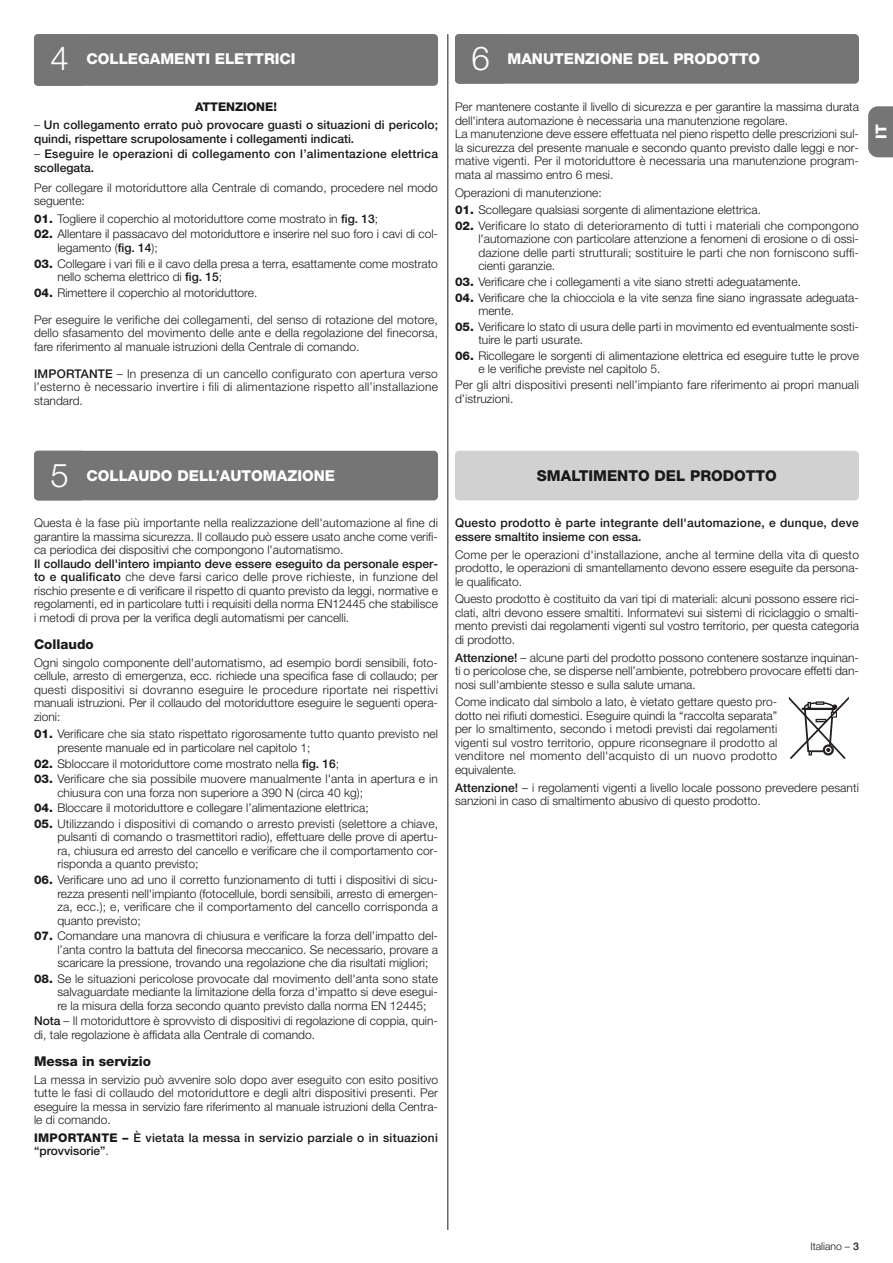
<style>
.page{position:relative;width:893px;height:1263px;background:#fff}
.page>*{position:absolute;margin:0;border:0;box-sizing:border-box;transform-origin:0 0}
.t1{font:800 15px "Helvetica Neue";color:#fff}
.t2{font:800 15px "Helvetica Neue";color:#191919}
.t3{font:800 13.5px "Helvetica Neue";color:#191919}
.t4{font:300 12px/13.5px "Helvetica Neue";color:#191919;text-align:justify}
.t5{font:500 12px/13.5px "Helvetica Neue";letter-spacing:.01em;color:#191919}
.t6{font:800 12px "Helvetica Neue";color:#191919}
.t7{font:300 10.5px "Helvetica Neue";color:#191919}
.s1{font-weight:300;font-size:33px}
.s2{font-weight:300}
.s3{font-weight:800}
.s4{font-weight:500}
</style>
<div class="page">
<svg style="left:868px;top:106px;width:25px;height:51px"></svg>
<div style="left:34px;top:34px;width:404px;height:52px;background:#757575;border-radius:4px"></div>
<div style="left:34px;top:451px;width:404px;height:49px;background:#757575;border-radius:4px"></div>
<div style="left:455px;top:451px;width:404px;height:49px;background:#d1d1d1;border-radius:4px"></div>
<svg style="left:789px;top:696px;width:60px;height:63px"></svg>
<hr style="left:448px;top:34px;width:1px;height:1196px;background:#191919">
<div style="left:455px;top:34px;width:404px;height:50px;background:#757575;border-radius:4px"></div>
<p class="t1" style="left:50px;top:54px;width:247px"><span class="s1">4</span> COLLEGAMENTI ELETTRICI</p>
<p class="t6" style="left:195px;top:103px;width:83px">ATTENZIONE!</p>
<p class="t5" style="left:34px;top:119px;width:405px"><span class="s2">–</span> Un collegamento errato può provocare guasti o si tuazioni di pericolo; quindi, rispettare scrupolosamente i collegamenti indicati.</p>
<p class="t5" style="left:34px;top:148px;width:406px"><span class="s2">–</span> Eseguire le operazioni di collegamento con l’alimentazione elettrica scollegata.</p>
<p class="t4" style="left:34px;top:182px;width:405px">Per collegare il motoriduttore alla Centrale di comando, procedere nel modo seguente:</p>
<p class="t4" style="left:34px;top:213px;width:346px"><span class="s3">01.</span> Togliere il coperchio al motoriduttore come mostrato in <span class="s4">fig. 13</span>;</p>
<p class="t4" style="left:57px;top:229px;width:382px;text-indent:-23px"><span class="s3">02.</span> Allentare il passacavo del motoriduttore e inserire nel suo foro i cavi di col&shy;legamento (<span class="s4">fig. 14</span>);</p>
<p class="t4" style="left:57px;top:258px;width:382px;text-indent:-23px"><span class="s3">03.</span> Collegare i vari fili e il cavo della presa a terra, esattamente come mostrato nello schema elettrico di <span class="s4">fig. 15</span>;</p>
<p class="t4" style="left:34px;top:287px;width:225px"><span class="s3">04.</span> Rimettere il coperchio al motoriduttore.</p>
<p class="t4" style="left:34px;top:314px;width:405px">Per eseguire le verifiche dei collegamenti, del senso di rotazione del motore, dello sfasamento del movimento delle ante e della regolazione del finecorsa, fare riferimento al manuale istruzioni della Centrale di comando.</p>
<p class="t4" style="left:34px;top:368px;width:405px"><span class="s4">IMPORTANTE</span> – In presenza di un cancello configurato con apertura verso l’esterno è necessario invertire i fili di alimentazione rispetto all’installazione standard.</p>
<p class="t1" style="left:471px;top:54px;width:290px"><span class="s1">6</span> MANUTENZIONE DEL PRODOTTO</p>
<p class="t4" style="left:455px;top:101px;width:406px;text-align:left">Per mantenere costante il livello di sicurezza e per garantire la massima durata dell'intera automazione è necessaria una manutenzione regolare.<br>La manutenzione deve essere effettuata nel pieno rispetto delle prescrizioni sul&shy;la sicurezza del presente manuale e secondo quanto previsto dalle leggi e nor&shy;mative vigenti. Per il motoriduttore è necessaria una manutenzione program&shy;mata al massimo entro 6 mesi.</p>
<p class="t4" style="left:455px;top:187px;width:148px">Operazioni di manutenzione:</p>
<p class="t4" style="left:455px;top:204px;width:308px"><span class="s3">01.</span> Scollegare qualsiasi sorgente di alimentazione elettrica.</p>
<p class="t4" style="left:478px;top:220px;width:382px;text-indent:-23px"><span class="s3">02.</span> Verificare lo stato di deterioramento di tutti i materiali che compongono l'automazione con particolare attenzione a fenomeni di erosione o di ossi&shy;dazione delle parti strutturali; sostituire le parti che non forniscono suffi&shy;cienti garanzie.</p>
<p class="t4" style="left:455px;top:276px;width:348px"><span class="s3">03.</span> Verificare che i collegamenti a vite siano stretti adeguatamente.</p>
<p class="t4" style="left:478px;top:292px;width:382px;text-indent:-23px"><span class="s3">04.</span> Verificare che la chiocciola e la vite senza fine siano ingrassate adeguata&shy;mente.</p>
<p class="t4" style="left:478px;top:321px;width:382px;text-indent:-23px"><span class="s3">05.</span> Verificare lo stato di usura delle parti in movimento ed eventualmente sosti&shy;tuire le parti usurate.</p>
<p class="t4" style="left:478px;top:350px;width:382px;text-indent:-23px"><span class="s3">06.</span> Ricollegare le sorgenti di alimentazione elettrica ed eseguire tutte le prove e le verifiche previste nel capitolo 5.</p>
<p class="t4" style="left:455px;top:379px;width:405px">Per gli altri dispositivi presenti nell’impianto fare riferimento ai propri ma nuali d’istruzioni.</p>
<p class="t1" style="left:876px;top:139px;width:16px;rotate:-90deg">IT</p>
<p class="t1" style="left:50px;top:470px;width:286px"><span class="s1">5</span> COLLAUDO DELL’AUTOMAZIONE</p>
<p class="t2" style="left:537px;top:470px;width:241px">SMALTIMENTO DEL PRODOTTO</p>
<p class="t5" style="left:455px;top:517px;width:405px">Questo prodotto è parte integrante dell'automazione, e dunque, deve essere smaltito insieme con essa.</p>
<p class="t4" style="left:455px;top:549px;width:405px">Come per le operazioni d'installazione, anche al termine della vita di questo prodotto, le operazioni di smantellamento devono essere eseguite da persona&shy;le qualificato.</p>
<p class="t4" style="left:455px;top:593px;width:406px">Questo prodotto è costituito da vari tipi di materiali: alcuni possono essere rici&shy;clati, altri devono essere smaltiti. Informatevi sui sistemi di riciclaggio o smalti&shy;mento previsti dai regolamenti vigenti sul vostro territorio, per questa categoria di prodotto.</p>
<p class="t4" style="left:455px;top:652px;width:405px"><span class="s4">Attenzione!</span> – alcune parti del prodotto possono contenere sostanze inquinan&shy;ti o pericolose che, se disperse nell’ambiente, potrebbero provocare effetti dan&shy;nosi sull'ambiente stesso e sulla salute umana.</p>
<p class="t4" style="left:455px;top:696px;width:324px">Come indicato dal simbolo a lato, è vietato gettare questo pro&shy;dotto nei rifiuti domestici. Eseguire quindi la “raccolta separata” per lo smaltimento, secondo i metodi previsti dai regolamenti vigenti sul vostro territorio, oppure riconsegnare il prodotto al venditore nel momento dell'acquisto di un nuovo prodotto equivalente.</p>
<p class="t4" style="left:455px;top:782px;width:405px"><span class="s4">Attenzione!</span> – i regolamenti vigenti a livello locale possono prevedere pesanti sanzioni in caso di smaltimento abusivo di questo prodotto.</p>
<p class="t4" style="left:34px;top:517px;width:405px">Questa è la fase più importante nella realizzazione dell'automazione al fine di garantire la massima sicurezza. Il collaudo può essere usato anche come verifi&shy;ca periodica dei dispositivi che compongono l'automatismo.</p>
<p class="t4" style="left:34px;top:558px;width:405px"><span class="s4">Il collaudo dell'intero impianto deve essere eseguito da personale esper&shy;to e qualificato</span> che deve farsi carico delle prove richieste, in funzione del rischio presente e di verificare il rispetto di quanto previsto da leggi, normative e regolamenti, ed in particolare tutti i requisiti della norma EN12445 che stabilisce i metodi di prova per la verifica degli automatismi per cancelli.</p>
<p class="t3" style="left:34px;top:639px;width:61px">Collaudo</p>
<p class="t4" style="left:34px;top:657px;width:405px">Ogni singolo componente dell'automatismo, ad esempio bordi sensibili, foto&shy;cellule, arresto di emergenza, ecc. richiede una specifica fase di collaudo; per questi dispositivi si dovranno eseguire le procedure riportate nei rispettivi manuali istruzioni. Per il collaudo del motoriduttore eseguire le seguenti opera&shy;zioni:</p>
<p class="t4" style="left:57px;top:728px;width:382px;text-indent:-23px"><span class="s3">01.</span> Verificare che sia stato rispettato rigorosamente tutto quanto previsto nel presente manuale ed in particolare nel capitolo 1;</p>
<p class="t4" style="left:34px;top:758px;width:307px"><span class="s3">02.</span> Sbloccare il motoriduttore come mostrato nella <span class="s4">fig. 16</span>;</p>
<p class="t4" style="left:57px;top:773px;width:382px;text-indent:-23px"><span class="s3">03.</span> Verificare che sia possibile muovere manualmente l'anta in apertura e in chiusura con una forza non superiore a 390 N (circa 40 kg);</p>
<p class="t4" style="left:34px;top:802px;width:336px"><span class="s3">04.</span> Bloccare il motoriduttore e collegare l’alimentazione elettrica;</p>
<p class="t4" style="left:57px;top:818px;width:382px;text-indent:-23px"><span class="s3">05.</span> Utilizzando i dispositivi di comando o arresto previsti (selettore a chiave, pulsanti di comando o trasmettitori radio), effettuare delle prove di apertu&shy;ra, chiusura ed arresto del cancello e verificare che il comportamento cor&shy;risponda a quanto previsto;</p>
<p class="t4" style="left:57px;top:874px;width:382px;text-indent:-23px"><span class="s3">06.</span> Verificare uno ad uno il corretto funzionamento di tutti i dispositivi di sicu&shy;rezza presenti nell'impianto (fotocellule, bordi sensibili, arresto di emergen&shy;za, ecc.); e, verificare che il comportamento del cancello corrisponda a quanto previsto;</p>
<p class="t4" style="left:57px;top:930px;width:382px;text-indent:-23px"><span class="s3">07.</span> Comandare una manovra di chiusura e verificare la forza dell’impatto del&shy;l’anta contro la battuta del finecorsa meccanico. Se necessario, provare a scaricare la pressione, trovando una regolazione che dia risultati migliori;</p>
<p class="t4" style="left:57px;top:973px;width:382px;text-indent:-23px"><span class="s3">08.</span> Se le situazioni pericolose provocate dal movimento dell'anta sono state salvaguardate mediante la limitazione della forza d'impatto si deve esegui&shy;re la misura della forza secondo quanto previsto dalla norma EN 12445;</p>
<p class="t4" style="left:34px;top:1015px;width:405px"><span class="s4">Nota</span> – Il motoriduttore è sprovvisto di dispositivi di regolazione di coppia, quin&shy;di, tale regolazione è affidata alla Centrale di comando.</p>
<p class="t3" style="left:34px;top:1056px;width:118px">Messa in servizio</p>
<p class="t4" style="left:34px;top:1074px;width:405px">La messa in servizio può avvenire solo dopo aver eseguito con esito positivo tutte le fasi di collaudo del motoriduttore e degli altri dispositivi presenti. Per eseguire la messa in servizio fare riferimento al manuale istruzioni della Centra&shy;le di comando.</p>
<p class="t5" style="left:34px;top:1132px;width:405px"><span class="s3">IMPORTANTE –</span> È vietata la messa in servizio parziale o in situazioni “provvisorie”<span class="s2">.</span></p>
<p class="t7" style="left:810px;top:1243px;width:50px">Italiano – <span class="s4">3</span></p>
</div>
